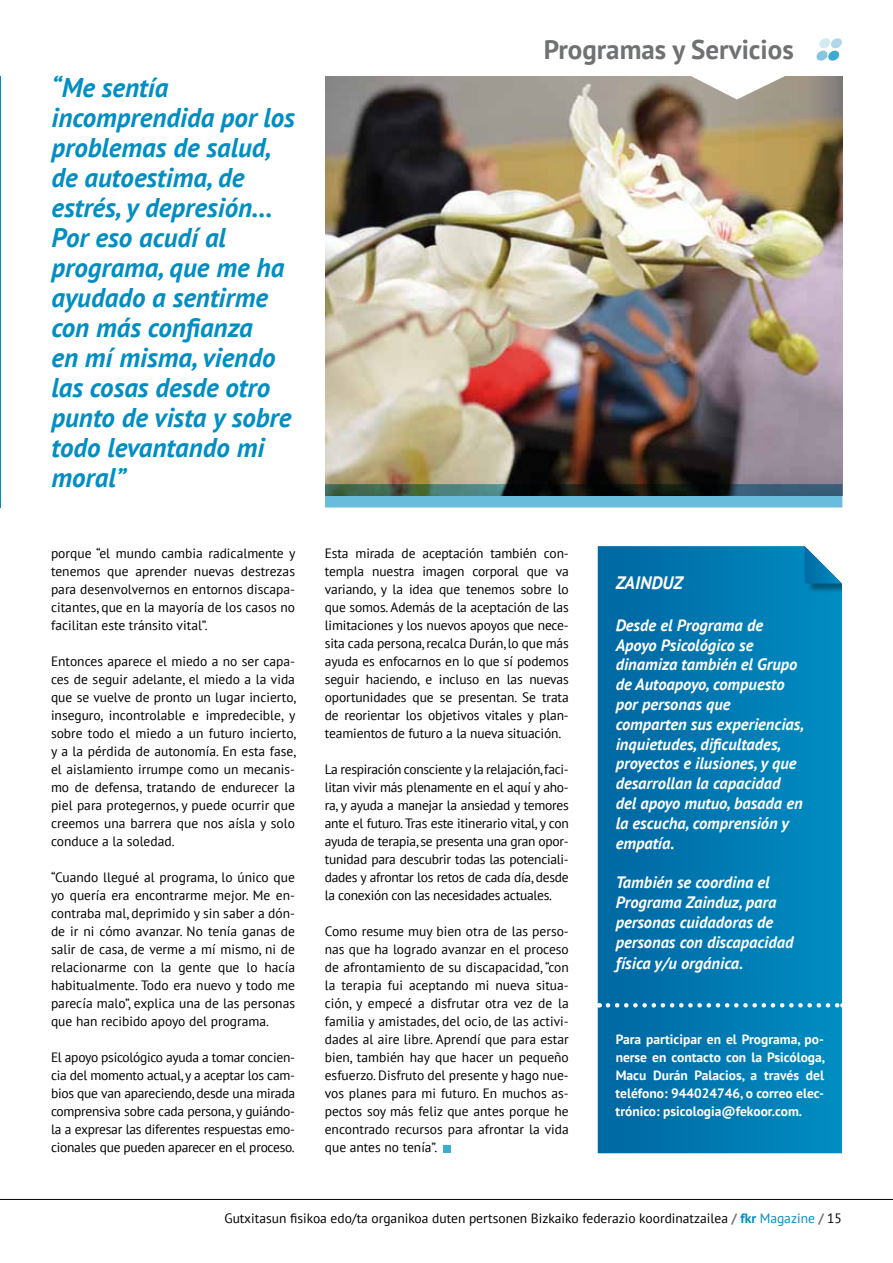
<style>
.page{position:relative;width:893px;height:1263px;background:#fff}
.page>*{position:absolute;margin:0;border:0;box-sizing:border-box;transform-origin:0 0}
.t1{font:italic 700 27px/30px "PT Sans";color:#008ec3}
.t2{font:700 27px "PT Sans";color:#707172}
.t3{font:italic 700 18px "PT Sans";color:#fff}
.t4{font:italic 700 16.5px/19.8px "PT Sans";color:#fff}
.t5{font:13.5px/18px "PT Sans";color:#000;text-align:justify}
.t6{font:700 13.5px/18px "PT Sans";color:#fff;text-align:justify}
.s1{font-weight:700;color:#707172}
.s2{font-weight:700;color:#008ec3}
.s3{color:#008ec3}
</style>
<div class="page">
<hr style="left:0;top:77px;width:1px;height:430px;background:#008ec3">
<div style="left:443px;top:1145px;width:7px;height:7px;background:#3cabcf"></div>
<img style="left:325px;top:77px;width:517px;height:407px">
<svg style="left:325px;top:484px;width:517px;height:23px;background:#487b89"></svg>
<svg style="left:598px;top:546px;width:244px;height:607px;background:#0079b2"></svg>
<img style="left:807px;top:583px;width:35px;height:10px">
<svg style="left:805px;top:546px;width:37px;height:37px"></svg>
<svg style="left:608px;top:1003px;width:234px;height:4px"></svg>
<hr style="left:0;top:1199px;width:893px;height:1px;background:#000">
<svg style="left:816px;top:38px;width:26px;height:23px"></svg>
<svg style="left:684px;top:76px;width:107px;height:23px"></svg>
<p class="t1" style="left:51px;top:72px;width:245px">“Me sentía incomprendida por los problemas de salud, de autoestima, de estrés, y depresión…<br>Por eso acudí al programa, que me ha ayudado a sentirme con más confianza<br>en mí misma, viendo las cosas desde otro punto de vista y sobre todo levantando mi moral”</p>
<p class="t5" style="left:51px;top:544px;width:246px">porque “el mundo cambia radicalmente y tenemos que aprender nuevas destrezas para desenvolvernos en entornos discapa&shy;citantes, que en la mayoría de los casos no facilitan este tránsito vital”.</p>
<p class="t5" style="left:51px;top:652px;width:247px">Entonces aparece el miedo a no ser capa&shy;ces de seguir adelante, el miedo a la vida que se vuelve de pronto un lugar incierto, inseguro, incontrolable e impredecible, y sobre todo el miedo a un futuro incierto, y a la pérdida de autonomía. En esta fase, el aislamiento irrumpe como un mecanis&shy;mo de defensa, tratando de endurecer la piel para protegernos, y puede ocurrir que creemos una barrera que nos aísla y solo conduce a la soledad.</p>
<p class="t5" style="left:51px;top:868px;width:246px">“Cuando llegué al programa, lo único que yo quería era encontrarme mejor. Me en&shy;contraba mal, deprimido y sin saber a dón&shy;de ir ni cómo avanzar. No tenía ganas de salir de casa, de verme a mí mismo, ni de relacionarme con la gente que lo hacía habitualmente. Todo era nuevo y todo me parecía malo”, explica una de las personas que han recibido apoyo del programa.</p>
<p class="t5" style="left:51px;top:1048px;width:246px">El apoyo psicológico ayuda a tomar concien&shy;cia del momento actual, y a aceptar los cam&shy;bios que van apareciendo, desde una mirada comprensiva sobre cada persona, y guiándo&shy;la a expresar las diferentes respuestas emo&shy;cionales que pueden aparecer en el proceso.</p>
<h1 class="t2" style="left:544px;top:31px;width:252px">Programas y Servicios</h1>
<p class="t5" style="left:325px;top:544px;width:246px">Esta mirada de aceptación también con&shy;templa nuestra imagen corporal que va variando, y la idea que tenemos sobre lo que somos. Además de la aceptación de las limitaciones y los nuevos apoyos que nece&shy;sita cada persona, recalca Durán, lo que más ayuda es enfocarnos en lo que sí podemos seguir haciendo, e incluso en las nuevas oportunidades que se presentan. Se trata de reorientar los objetivos vitales y plan&shy;teamientos de futuro a la nueva situación.</p>
<p class="t5" style="left:325px;top:760px;width:245px">La respiración consciente y la relajación, faci&shy;litan vivir más plenamente en el aquí y aho&shy;ra, y ayuda a manejar la ansiedad y temores ante el futuro. Tras este itinerario vital, y con ayuda de terapia, se presenta una gran opor&shy;tunidad para descubrir todas las potenciali&shy;dades y afrontar los retos de cada día, desde la conexión con las necesidades actuales.</p>
<p class="t5" style="left:325px;top:922px;width:246px">Como resume muy bien otra de las perso&shy;nas que ha logrado avanzar en el proceso de afrontamiento de su discapacidad, “con la terapia fui aceptando mi nueva situa&shy;ción, y empecé a disfrutar otra vez de la familia y amistades, del ocio, de las activi&shy;dades al aire libre. Aprendí que para estar bien, también hay que hacer un pequeño esfuerzo. Disfruto del presente y hago nue&shy;vos planes para mi futuro. En muchos as&shy;pectos soy más feliz que antes porque he encontrado recursos para afrontar la vida que antes no tenía”.</p>
<h2 class="t3" style="left:616px;top:571px;width:69px">ZAINDUZ</h2>
<p class="t4" style="left:616px;top:615px;width:190px">Desde el Programa de<br>Apoyo Psicológico se dinamiza también el Grupo de Autoapoyo, compuesto por personas que comparten sus experiencias, inquietudes, dificultades, proyectos e ilusiones, y que desarrollan la capacidad del apoyo mutuo, basada en la escucha, comprensión y empatía.</p>
<p class="t4" style="left:616px;top:872px;width:179px">También se coordina el<br>Programa Zainduz, para personas cuidadoras de personas con discapacidad</p>
<p class="t4" style="left:616px;top:953px;width:129px">física y/u orgánica.</p>
<p class="t6" style="left:616px;top:1030px;width:211px">Para participar en el Programa, po&shy;nerse en contacto con la Psicóloga, Macu Durán Palacios, a través del teléfono: 944024746, o correo elec&shy;trónico: psicologia@fekoor.com.</p>
<p class="t5" style="left:224px;top:1208px;width:619px">Gutxitasun fisikoa edo/ta organikoa duten pertsonen Bizkaiko federazio koordinatzailea <span class="s1">/</span> <span class="s2">fkr</span> <span class="s3">Magazine</span> <span class="s1">/</span> 15</p>
</div>
